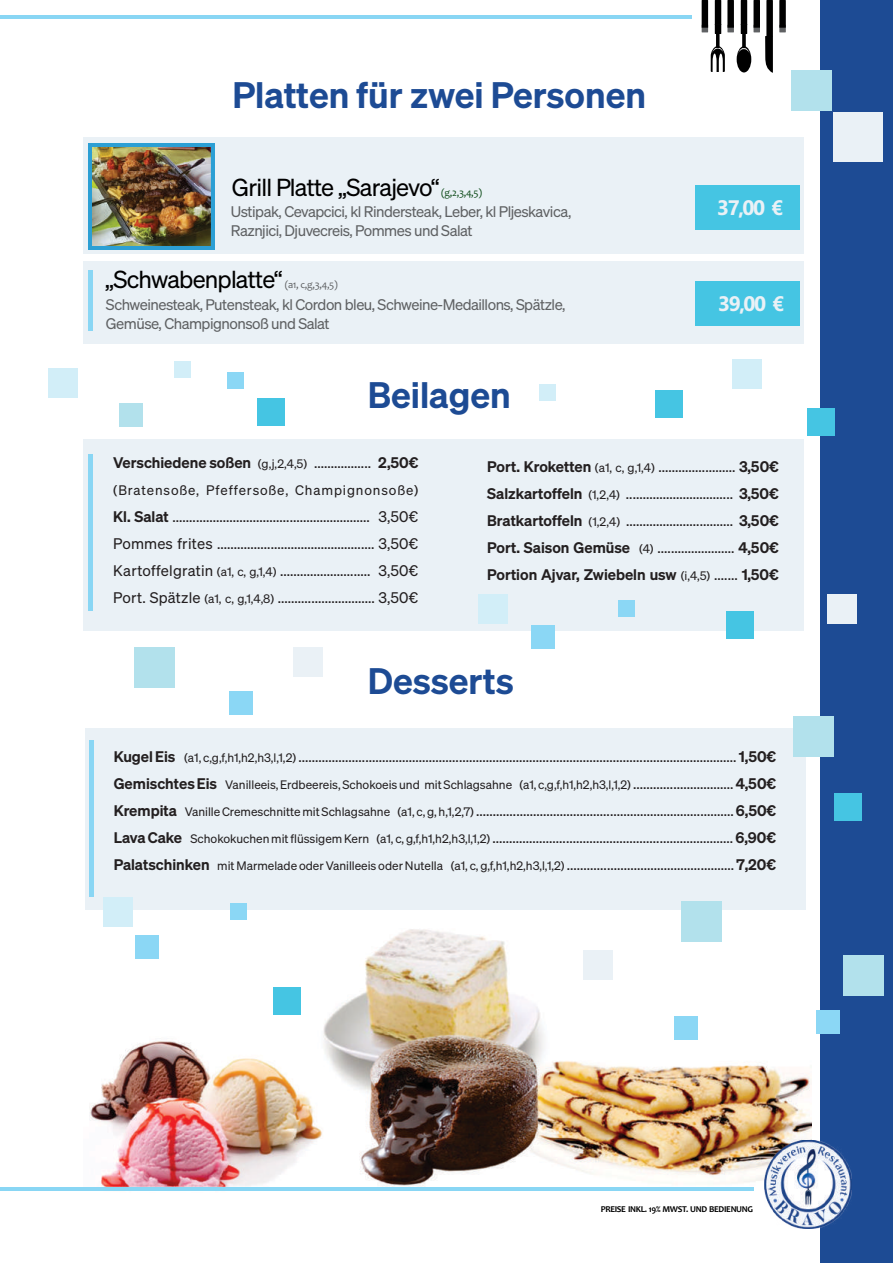
<style>
.page{position:relative;width:893px;height:1263px;background:#fff}
.page>*{position:absolute;margin:0;border:0;box-sizing:border-box;transform-origin:0 0}
.t1{font:600 36px "Sohne";color:#1d4b94}
.t2{font:24px "Sohne Buch";letter-spacing:-.035em;color:#000}
.t3{font:700 21px "Nirmala UI";letter-spacing:-.07em;color:#eaf1f6}
.t4{font:15px/27px "Sohne Buch";letter-spacing:.01em;color:#231f20;text-align:justify}
.t5{font:15px/19px "Sohne Buch";letter-spacing:-.035em;color:#5f6163}
.t6{font:600 15px "Sohne";color:#231f20}
.t7{font:13.5px "Sohne Buch";letter-spacing:.065em;color:#231f20}
.t8{font:12px "Sohne Buch";color:#231f20}
.t9{font:10.5px "Candara";color:#5f6163}
.t10{font:10.5px "Candara";color:#0c4a17}
.t11{font:700 9px "Candara";letter-spacing:-.04em;color:#000}
.s1{font-family:"Sohne Buch";font-weight:400;font-size:12px}
.s2{font-family:"Sohne Buch";font-weight:400}
.s3{font-family:"Sohne";font-weight:600}
.s4{font-size:12px}
.s5{font-family:"Sohne";font-weight:600;font-size:15px}
.s6{font-size:15px}
</style>
<div class="page">
<img style="left:89px;top:809px;width:722px;height:420px">
<div style="left:84px;top:440px;width:720px;height:191px;background:#eaf1f6"></div>
<div style="left:85px;top:728px;width:720px;height:182px;background:#eaf1f6"></div>
<div style="left:88px;top:454px;width:5px;height:156px;background:#89d6f4"></div>
<hr style="left:90px;top:740px;width:4px;height:156px;background:#89d6f4">
<div style="left:820px;top:0;width:73px;height:1263px;background:#1d4b94"></div>
<hr style="left:0;top:15px;width:692px;height:4px;background:#89d6f4">
<hr style="left:0;top:1187px;width:754px;height:4px;background:#89d6f4">
<div style="left:833px;top:112px;width:49px;height:50px;background:#eaf1f6"></div>
<div style="left:827px;top:594px;width:30px;height:29px;background:#eaf1f6"></div>
<div style="left:583px;top:950px;width:29px;height:30px;background:#eaf1f6"></div>
<div style="left:294px;top:647px;width:29px;height:30px;background:#eaf1f6"></div>
<div style="left:478px;top:595px;width:29px;height:29px;background:#d2eef8"></div>
<div style="left:48px;top:368px;width:29px;height:30px;background:#d2eef8"></div>
<div style="left:103px;top:897px;width:29px;height:29px;background:#d2eef8"></div>
<div style="left:791px;top:70px;width:41px;height:41px;background:#b2e1ec"></div>
<div style="left:843px;top:955px;width:41px;height:40px;background:#b2e1ec"></div>
<div style="left:681px;top:901px;width:41px;height:41px;background:#b2e1ec"></div>
<div style="left:134px;top:647px;width:41px;height:41px;background:#b2e1ec"></div>
<div style="left:816px;top:1010px;width:24px;height:24px;background:#8bd7f5"></div>
<div style="left:674px;top:1016px;width:23px;height:23px;background:#8bd7f5"></div>
<div style="left:229px;top:692px;width:24px;height:23px;background:#8bd7f5"></div>
<div style="left:531px;top:625px;width:24px;height:24px;background:#8bd7f5"></div>
<div style="left:119px;top:403px;width:24px;height:24px;background:#b2e1ec"></div>
<div style="left:135px;top:935px;width:24px;height:24px;background:#8bd7f5"></div>
<div style="left:618px;top:600px;width:17px;height:17px;background:#8bd7f5"></div>
<div style="left:227px;top:372px;width:17px;height:17px;background:#8bd7f5"></div>
<div style="left:174px;top:361px;width:17px;height:17px;background:#d2eef8"></div>
<div style="left:539px;top:384px;width:17px;height:17px;background:#d2eef8"></div>
<div style="left:733px;top:360px;width:29px;height:29px;background:#d2eef8"></div>
<div style="left:230px;top:903px;width:17px;height:17px;background:#8bd7f5"></div>
<div style="left:793px;top:716px;width:41px;height:41px;background:#b2e1ec"></div>
<div style="left:807px;top:408px;width:28px;height:28px;background:#45c5e3"></div>
<div style="left:655px;top:390px;width:28px;height:28px;background:#45c5e3"></div>
<div style="left:726px;top:611px;width:28px;height:28px;background:#45c5e3"></div>
<div style="left:257px;top:398px;width:28px;height:28px;background:#45c5e3"></div>
<div style="left:273px;top:987px;width:28px;height:28px;background:#45c5e3"></div>
<div style="left:834px;top:793px;width:28px;height:28px;background:#45c5e3"></div>
<img style="left:764px;top:1141px;width:88px;height:87px">
<svg style="left:779px;top:0;width:7px;height:32px"></svg>
<svg style="left:702px;top:0;width:71px;height:73px"></svg>
<div style="left:84px;top:137px;width:720px;height:117px;background:#eaf1f6"></div>
<div style="left:88px;top:143px;width:126px;height:107px;background:#2c9fd4"></div>
<img style="left:92px;top:147px;width:118px;height:99px">
<div style="left:695px;top:185px;width:105px;height:45px;background:#45c5e3"></div>
<div style="left:84px;top:262px;width:720px;height:82px;background:#eaf1f6"></div>
<div style="left:88px;top:270px;width:5px;height:61px;background:#89d6f4"></div>
<div style="left:695px;top:281px;width:105px;height:45px;background:#45c5e3"></div>
<h1 class="t1" style="left:233px;top:80px;width:415px">Platten für zwei Personen</h1>
<h2 class="t2" style="left:232px;top:178px;width:209px">Grill Platte „Sarajevo“</h2>
<p class="t10" style="left:441px;top:189px;width:42px">(g,2,3,4,5)</p>
<p class="t5" style="left:231px;top:203px;width:342px">Ustipak, Cevapcici, kl Rindersteak, Leber, kl Pljeskavica,</p>
<h3 class="t3" style="left:717px;top:200px;width:68px">37,00 €</h3>
<p class="t5" style="left:231px;top:222px;width:243px">Raznjici, Djuvecreis, Pommes und Salat</p>
<h2 class="t2" style="left:105px;top:269px;width:179px">„Schwabenplatte“</h2>
<p class="t9" style="left:285px;top:280px;width:55px">(a1, c,g,3,4,5)</p>
<p class="t5" style="left:106px;top:296px;width:461px">Schweinesteak, Putensteak, kl Cordon bleu, Schweine-Medaillons, Spätzle,<br>Gemüse, Champignonsoß und Salat</p>
<h3 class="t3" style="left:718px;top:296px;width:68px">39,00 €</h3>
<h1 class="t1" style="left:368px;top:380px;width:145px">Beilagen</h1>
<p class="t6" style="left:113px;top:457px;width:307px">Verschiedene soßen <span class="s1">(g,j,2,4,5)</span> <span class="s2">.................</span> 2,50€</p>
<p class="t7" style="left:113px;top:485px;width:307px">(Bratensoße, Pfeffersoße, Champignonsoße)</p>
<p class="t4" style="left:113px;top:505px;width:306px"><span class="s3">Kl. Salat</span> ........................................................... 3,50€ Pommes frites ............................................... 3,50€ Kartoffelgratin <span class="s4">(a1, c, g,1,4)</span> ........................... 3,50€ Port. Spätzle <span class="s4">(a1, c, g,1,4,8)</span> ............................. 3,50€</p>
<p class="t4" style="left:487px;top:454px;width:293px"><span class="s3">Port. Kroketten</span> <span class="s4">(a1, c, g,1,4)</span> ....................... <span class="s3">3,50€</span></p>
<p class="t4" style="left:487px;top:481px;width:293px"><span class="s3">Salzkartoffeln</span> <span class="s4">(1,2,4)</span> ................................ <span class="s3">3,50€</span></p>
<p class="t4" style="left:487px;top:508px;width:293px"><span class="s3">Bratkartoffeln</span> <span class="s4">(1,2,4)</span> ................................ <span class="s3">3,50€<br>Port. Saison Gemüse</span> <span class="s4">(4)</span> ....................... <span class="s3">4,50€</span></p>
<p class="t6" style="left:487px;top:568px;width:293px">Portion Ajvar, Zwiebeln usw <span class="s1">(i,4,5)</span> <span class="s2">.......</span> 1,50€</p>
<h1 class="t1" style="left:368px;top:666px;width:147px">Desserts</h1>
<p class="t4" style="left:114px;top:744px;width:664px"><span class="s3">Kugel Eis</span> <span class="s4">(a1, c,g,f,h1,h2,h3,l,1,2)</span> ................................................................................................................................... <span class="s3">1,50€</span></p>
<p class="t8" style="left:114px;top:779px;width:664px"><span class="s5">Gemischtes Eis</span> Vanilleeis, Erdbeereis, Schokoeis und mit Schlagsahne (a1, c,g,f,h1,h2,h3,l,1,2) <span class="s6">..............................</span> <span class="s5">4,50€</span></p>
<p class="t4" style="left:114px;top:798px;width:664px"><span class="s3">Krempita</span> <span class="s4">Vanille Cremeschnitte mit Schlagsahne (a1, c, g, h,1,2,7)</span> ............................................................................. <span class="s3">6,50€</span></p>
<p class="t4" style="left:114px;top:825px;width:664px"><span class="s3">Lava Cake</span> <span class="s4">Schokokuchen mit flüssigem Kern (a1, c, g,f,h1,h2,h3,l,1,2)</span> ........................................................................ <span class="s3">6,90€</span></p>
<p class="t8" style="left:114px;top:860px;width:664px"><span class="s5">Palatschinken</span> mit Marmelade oder Vanilleeis oder Nutella (a1, c, g,f,h1,h2,h3,l,1,2) <span class="s6">..................................................</span> <span class="s5">7,20€</span></p>
<p class="t11" style="left:601px;top:1205px;width:154px">PREISE INKL. 19% MWST. UND BEDIENUNG</p>
</div>
